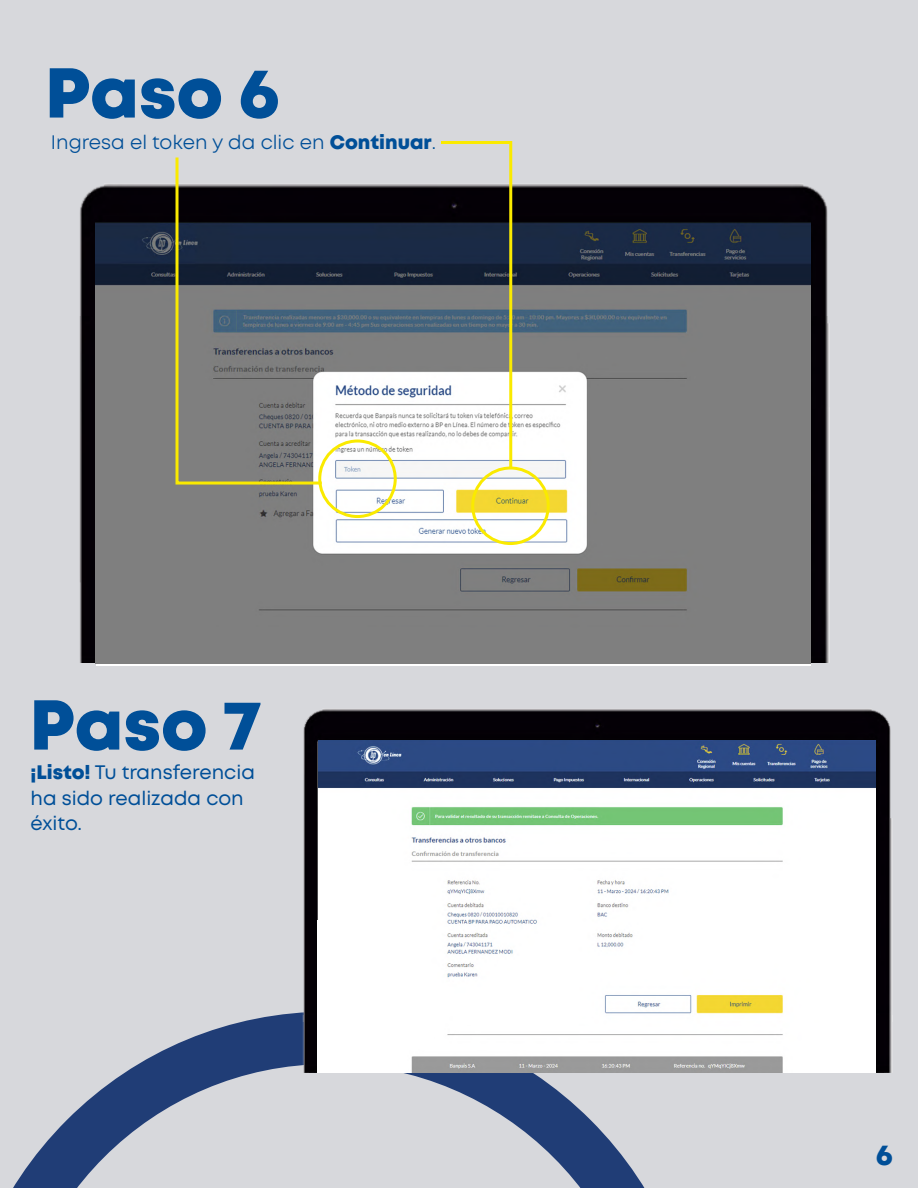
<style>
.page{position:relative;width:918px;height:1188px;background:#d7d8dc}
.page>*{position:absolute;margin:0;border:0;box-sizing:border-box;transform-origin:0 0}
.t1{font:800 70.35px "Mont";color:#004f98}
.t2{font:800 29.1px "Mont";color:#004f98}
.t3{font:19.5px/25.5px "Mont";color:#004f98}
.t4{font:19.5px "Mont";color:#004f98}
.s1{font-weight:800}
</style>
<div class="page">
<img style="left:79px;top:184px;width:749px;height:133px">
<img style="left:79px;top:317px;width:751px;height:346px">
<svg style="left:13px;top:1014px;width:632px;height:174px"></svg>
<img style="left:280px;top:664px;width:612px;height:351px">
<img style="left:280px;top:1015px;width:613px;height:73px">
<img style="left:96px;top:222px;width:714px;height:408px">
<div style="left:96px;top:630px;width:714px;height:34px;background:#7f7f7f"></div>
<div style="left:471px;top:467px;width:79px;height:78px;border:3px solid #faea00;border-radius:50%"></div>
<svg style="left:438px;top:141px;width:76px;height:330px;background:#8d908e"></svg>
<div style="left:318px;top:440px;width:79px;height:78px;border:3px solid #faea00;border-radius:50%"></div>
<svg style="left:174px;top:157px;width:151px;height:329px;background:#686b6b"></svg>
<img style="left:318px;top:740px;width:557px;height:332px">
<h1 class="t1" style="left:45px;top:47px;width:236px">Paso 6</h1>
<p class="t4" style="left:51px;top:130px;width:387px">Ingresa el token y da clic en <span class="s1">Continuar</span>.</p>
<h1 class="t1" style="left:30px;top:679px;width:233px">Paso 7</h1>
<p class="t3" style="left:30px;top:760px;width:226px"><span class="s1">¡Listo!</span> Tu transferencia ha sido realizada con éxito.</p>
<h2 class="t2" style="left:876px;top:1136px;width:18px">6</h2>
</div>
